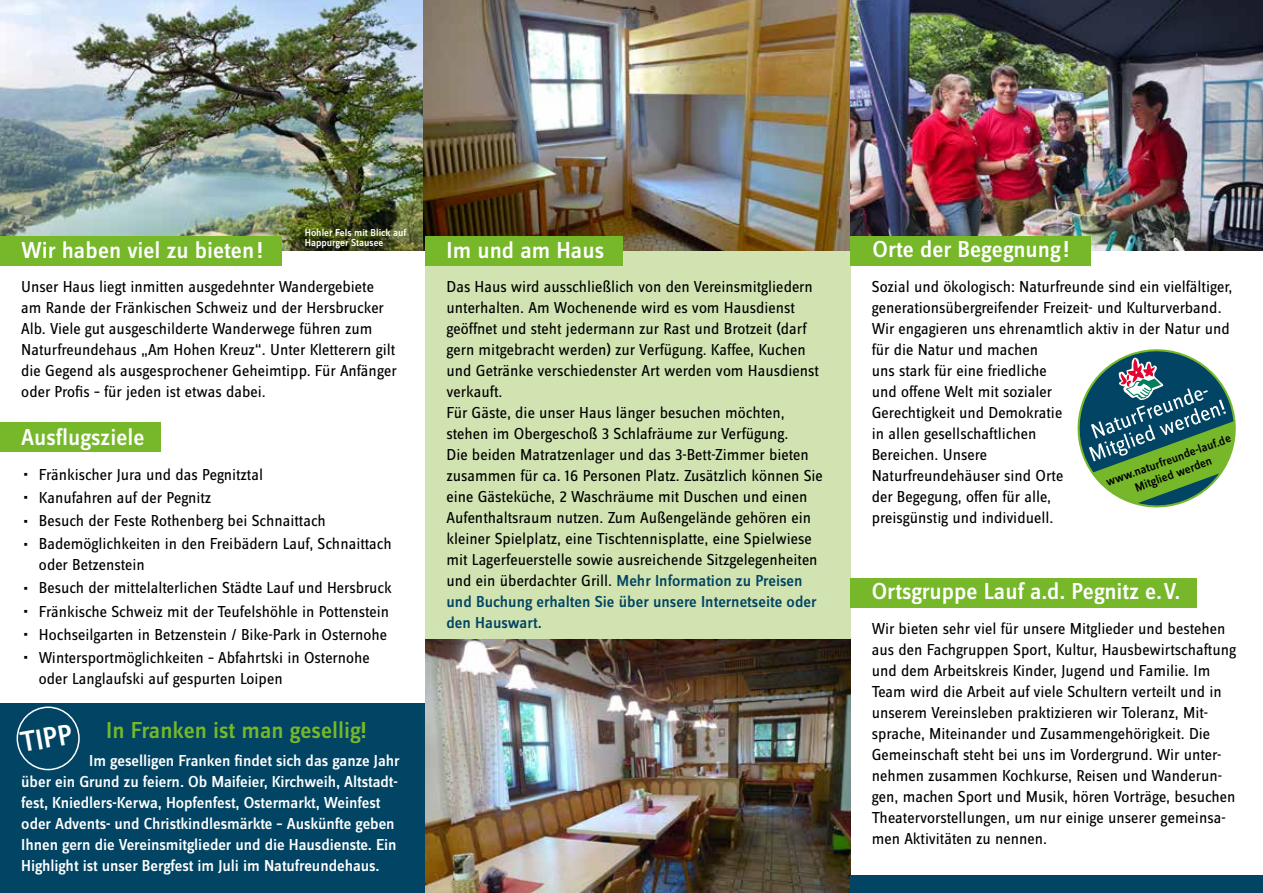
<style>
.page{position:relative;width:1263px;height:893px;background:#fff}
.page>*{position:absolute;margin:0;border:0;box-sizing:border-box;transform-origin:0 0}
.t1{font:500 30px "Zine Sans Display OT";color:#fff}
.t2{font:500 24px "Zine Sans Display OT";color:#fff}
.t3{font:500 24px "Zine Sans Display OT";color:#76b82a}
.t4{font:16.5px/21px "Zine Sans Display OT";color:#000}
.t5{font:500 16.5px/21px "Zine Sans Display OT";letter-spacing:-.005em;color:#fff}
.t6{font:500 12.6px/14.7px "Zine Sans Display OT";color:#000;text-align:center}
.t7{font:500 10.5px/10.5px "Zine Sans Display OT";color:#fff}
.s1{font-size:19.5px}
.s2{font-weight:500;color:#014463}
</style>
<div class="page">
<div style="left:425px;top:242px;width:425px;height:415px;background:#d0e3b0"></div>
<div style="left:0;top:422px;width:161px;height:30px;background:#76b82a"></div>
<img style="left:0;top:0;width:1263px;height:251px">
<img style="left:425px;top:639px;width:425px;height:254px">
<div style="left:0;top:703px;width:425px;height:190px;background:#014463"></div>
<div style="left:850px;top:236px;width:241px;height:30px;background:#76b82a"></div>
<div style="left:850px;top:578px;width:347px;height:30px;background:#76b82a"></div>
<div style="left:850px;top:876px;width:413px;height:17px;background:#014463"></div>
<svg style="left:1077px;top:349px;width:159px;height:159px"></svg>
<div style="left:0;top:236px;width:282px;height:30px;background:#76b82a"></div>
<div style="left:425px;top:236px;width:198px;height:30px;background:#76b82a"></div>
<div style="left:17px;top:706px;width:63px;height:64px;border:2px solid #fff;border-radius:50%"></div>
<h2 class="t2" style="left:21px;top:236px;width:243px">Wir haben viel zu bieten!</h2>
<p class="t7" style="left:305px;top:227px;width:103px">Hohler Fels mit Blick auf<br>Happurger Stausee</p>
<p class="t4" style="left:21px;top:276px;width:377px">Unser Haus liegt inmitten ausgedehnter Wandergebiete am Rande der Fränkischen Schweiz und der Hersbrucker Alb. Viele gut ausgeschilderte Wanderwege führen zum Naturfreundehaus „Am Hohen Kreuz“. Unter Kletterern gilt die Gegend als ausgesprochener Geheimtipp. Für Anfänger oder Profis – für jeden ist etwas dabei.</p>
<h2 class="t2" style="left:21px;top:423px;width:125px">Ausflugsziele</h2>
<p class="t4" style="left:21px;top:463px;width:372px;line-height:23.1px"><span class="s1">∙</span> Fränkischer Jura und das Pegnitztal<br><span class="s1">∙</span> Kanufahren auf der Pegnitz<br><span class="s1">∙</span> Besuch der Feste Rothenberg bei Schnaittach<br><span class="s1">∙</span> Bademöglichkeiten in den Freibädern Lauf, Schnaittach</p>
<p class="t4" style="left:21px;top:553px;width:372px;line-height:23.1px;text-indent:18px">oder Betzenstein<br><span class="s1">∙</span> Besuch der mittelalterlichen Städte Lauf und Hersbruck <span class="s1">∙</span> Fränkische Schweiz mit der Teufelshöhle in Pottenstein <span class="s1">∙</span> Hochseilgarten in Betzenstein / Bike-Park in Osternohe <span class="s1">∙</span> Wintersportmöglichkeiten – Abfahrtski in Osternohe</p>
<p class="t4" style="left:39px;top:668px;width:246px">oder Langlaufski auf gespurten Loipen</p>
<h1 class="t1" style="left:18px;top:725px;width:54px;rotate:-10deg">TIPP</h1>
<h2 class="t3" style="left:106px;top:716px;width:262px">In Franken ist man gesellig!</h2>
<p class="t5" style="left:21px;top:750px;width:380px;text-indent:68px">Im geselligen Franken findet sich das ganze Jahr über ein Grund zu feiern. Ob Maifeier, Kirchweih, Altstadt&shy;fest, Kniedlers-Kerwa, Hopfenfest, Ostermarkt, Weinfest oder Advents- und Christkindlesmärkte – Auskünfte geben Ihnen gern die Vereinsmitglieder und die Hausdienste. Ein Highlight ist unser Bergfest im Juli im Natufreundehaus.</p>
<h2 class="t2" style="left:447px;top:236px;width:159px">Im und am Haus</h2>
<p class="t4" style="left:446px;top:276px;width:378px">Das Haus wird ausschließlich von den Vereinsmitgliedern unterhalten. Am Wochenende wird es vom Hausdienst geöffnet und steht jedermann zur Rast und Brotzeit (darf gern mitgebracht werden) zur Verfügung. Kaffee, Kuchen und Getränke verschiedenster Art werden vom Hausdienst verkauft.<br>Für Gäste, die unser Haus länger besuchen möchten, stehen im Obergeschoß 3 Schlafräume zur Verfügung.<br>Die beiden Matratzenlager und das 3-Bett-Zimmer bieten zusammen für ca. 16 Personen Platz. Zusätzlich können Sie eine Gästeküche, 2 Waschräume mit Duschen und einen Aufenthaltsraum nutzen. Zum Außengelände gehören ein kleiner Spielplatz, eine Tischtennisplatte, eine Spielwiese mit Lagerfeuerstelle sowie ausreichende Sitzgelegenheiten und ein überdachter Grill. <span class="s2">Mehr Information zu Preisen und Buchung erhalten Sie über unsere Internetseite oder den Hauswart.</span></p>
<h2 class="t2" style="left:872px;top:235px;width:198px">Orte der Begegnung!</h2>
<p class="t4" style="left:872px;top:276px;width:362px">Sozial und ökologisch: Naturfreunde sind ein vielfältiger, generationsübergreifender Freizeit- und Kulturverband.<br>Wir engagieren uns ehrenamtlich aktiv in der Natur und für die Natur und machen<br>uns stark für eine friedliche<br>und offene Welt mit sozialer<br>Gerechtigkeit und Demokratie<br>in allen gesellschaftlichen<br>Bereichen. Unsere<br>Naturfreundehäuser sind Orte<br>der Begegung, offen für alle,<br>preisgünstig und individuell.</p>
<p class="t6" style="left:1104px;top:476px;width:133px;rotate:-20deg">www.naturfreunde-lauf.de<br>Mitglied werden</p>
<h2 class="t2" style="left:872px;top:577px;width:310px">Ortsgruppe Lauf a.d. Pegnitz e.V.</h2>
<p class="t4" style="left:872px;top:618px;width:366px">Wir bieten sehr viel für unsere Mitglieder und bestehen aus den Fachgruppen Sport, Kultur, Hausbewirtschaftung und dem Arbeitskreis Kinder, Jugend und Familie. Im Team wird die Arbeit auf viele Schultern verteilt und in unserem Vereinsleben praktizieren wir Toleranz, Mit&shy;sprache, Miteinander und Zusammengehörigkeit. Die Gemeinschaft steht bei uns im Vordergrund. Wir unter&shy;nehmen zusammen Kochkurse, Reisen und Wanderun&shy;gen, machen Sport und Musik, hören Vorträge, besuchen Theatervorstellungen, um nur einige unserer gemeinsa&shy;men Aktivitäten zu nennen.</p>
</div>
